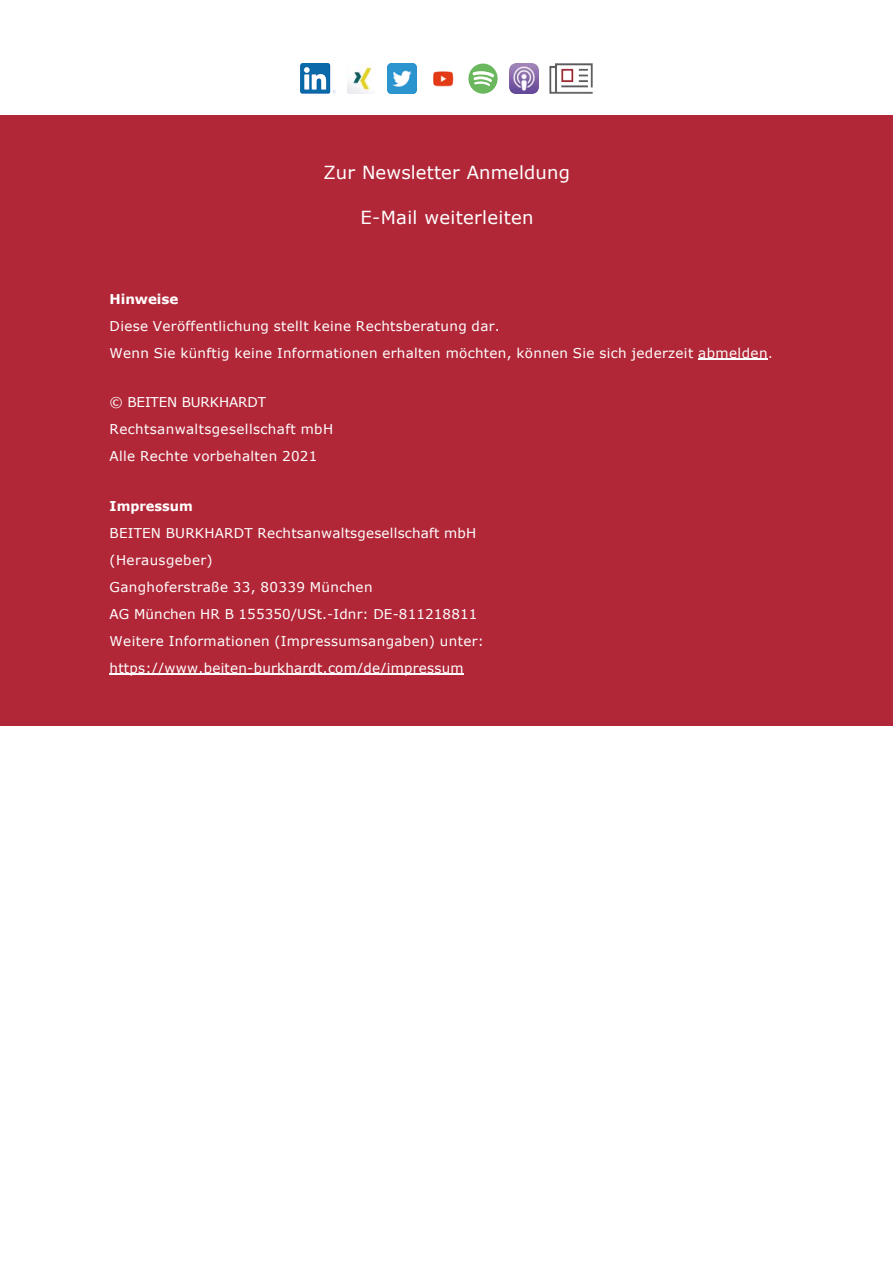
<style>
.page{position:relative;width:893px;height:1263px;background:#fff}
.page>*{position:absolute;margin:0;border:0;box-sizing:border-box;transform-origin:0 0}
.t1{font:18px "Verdana";letter-spacing:.01em;color:#fff}
.t2{font:13.5px/27px "Verdana";letter-spacing:.025em;color:#fff}
.t3{font:700 13.5px "Verdana";color:#fff;scale:.96 1}
.t4{font:700 13.5px "Verdana";color:#fff}
</style>
<div class="page">
<div style="left:0;top:116px;width:893px;height:610px;background:#b12738"></div>
<img style="left:301px;top:64px;width:35px;height:29px">
<img style="left:347px;top:66px;width:25px;height:27px">
<img style="left:388px;top:64px;width:29px;height:29px">
<img style="left:433px;top:71px;width:21px;height:16px">
<img style="left:469px;top:64px;width:29px;height:29px">
<img style="left:509px;top:64px;width:29px;height:29px">
<img style="left:550px;top:64px;width:42px;height:29px">
<hr style="left:698px;top:359px;width:70px;height:1px;background:#fff">
<hr style="left:110px;top:674px;width:354px;height:1px;background:#fff">
<h1 class="t1" style="left:323px;top:160px;width:248px">Zur Newsletter Anmeldung</h1>
<h1 class="t1" style="left:361px;top:205px;width:175px">E-Mail weiterleiten</h1>
<p class="t4" style="left:110px;top:289px;width:70px">Hinweise</p>
<p class="t2" style="left:110px;top:312px;width:664px">Diese Veröffentlichung stellt keine Rechtsberatung dar.<br>Wenn Sie künftig keine Informationen erhalten möchten, können Sie sich jederzeit abmelden.</p>
<p class="t2" style="left:110px;top:388px;width:225px">© BEITEN BURKHARDT<br>Rechtsanwaltsgesellschaft mbH<br>Alle Rechte vorbehalten 2021</p>
<p class="t3" style="left:110px;top:496px;width:88px">Impressum</p>
<p class="t2" style="left:110px;top:519px;width:376px">BEITEN BURKHARDT Rechtsanwaltsgesellschaft mbH (Herausgeber)<br>Ganghoferstraße 33, 80339 München<br>AG München HR B 155350/USt.-Idnr: DE-811218811<br>Weitere Informationen (Impressumsangaben) unter: https://www.beiten-burkhardt.com/de/impressum</p>
</div>
